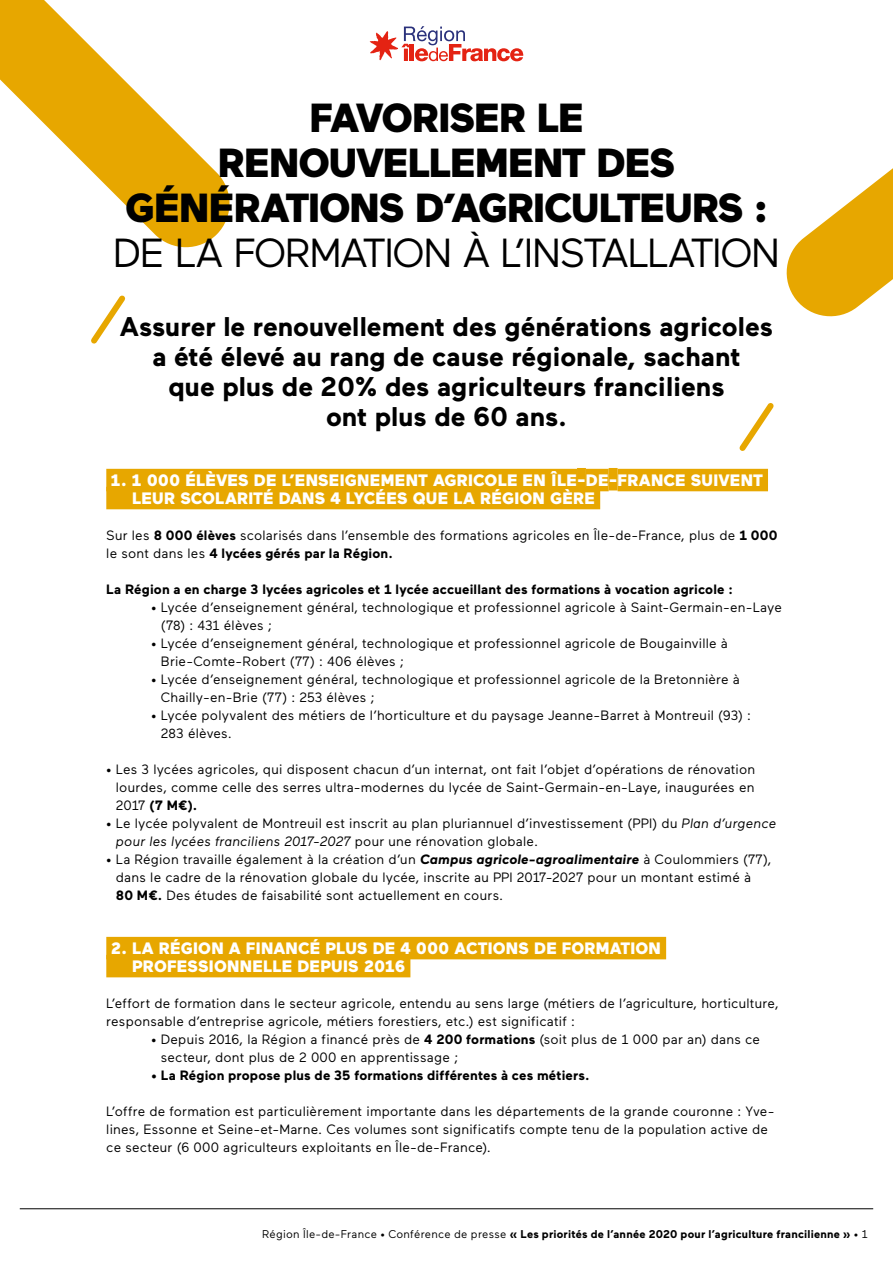
<style>
.page{position:relative;width:893px;height:1263px;background:#fff}
.page>*{position:absolute;margin:0;border:0;box-sizing:border-box;transform-origin:0 0}
.t1{font:900 40.5px/45px "Maax";letter-spacing:-.025em;color:#000;text-align:center}
.t2{font:40.5px "Maax";letter-spacing:-.045em;color:#000}
.t3{font:700 27px/30px "Maax";color:#000;text-align:center}
.t4{font:900 16.5px/18px "Maax";letter-spacing:.01em;color:#fff}
.t5{font:13.5px/18px "Maax";letter-spacing:.015em;color:#000}
.t6{font:700 13.5px "Maax";letter-spacing:.01em;color:#000}
.t7{font:700 11.25px "Maax";letter-spacing:.02em;color:#000}
.s1{font-weight:700}
.s2{font-style:italic}
.s3{font-weight:700;font-style:italic}
.s4{font-weight:400}
</style>
<div class="page">
<svg style="left:370px;top:26px;width:153px;height:35px"></svg>
<hr style="left:20px;top:1208px;width:853px;height:1px;background:#000">
<svg style="left:0;top:0;width:230px;height:248px"></svg>
<svg style="left:786px;top:168px;width:107px;height:149px"></svg>
<div style="left:106px;top:469px;width:471px;height:22px;background:#e7a700"></div>
<div style="left:577px;top:468px;width:9px;height:22px;background:#e7a700"></div>
<div style="left:586px;top:469px;width:23px;height:22px;background:#e7a700"></div>
<div style="left:609px;top:468px;width:9px;height:22px;background:#e7a700"></div>
<div style="left:618px;top:469px;width:150px;height:22px;background:#e7a700"></div>
<div style="left:106px;top:487px;width:494px;height:22px;background:#e7a700"></div>
<div style="left:106px;top:937px;width:560px;height:22px;background:#e7a700"></div>
<div style="left:106px;top:955px;width:304px;height:22px;background:#e7a700"></div>
<svg style="left:739px;top:403px;width:35px;height:48px"></svg>
<svg style="left:91px;top:295px;width:35px;height:49px"></svg>
<h1 class="t1" style="left:125px;top:96px;width:644px">FAVORISER LE<br>RENOUVELLEMENT DES<br>GÉNÉRATIONS D’AGRICULTEURS :</h1>
<h1 class="t2" style="left:113px;top:231px;width:669px">DE LA FORMATION À L’INSTALLATION</h1>
<h2 class="t3" style="left:120px;top:312px;width:655px">Assurer le renouvellement des générations agricoles a été élevé au rang de cause régionale, sachant<br>que plus de 20% des agriculteurs franciliens<br>ont plus de 60 ans.</h2>
<p class="t4" style="left:132px;top:471px;width:632px;text-indent:-21px">1. 1 000 ÉLÈVES DE L’ENSEIGNEMENT AGRICOLE EN ÎLE-DE-FRANCE SUIVENT<br>LEUR SCOLARITÉ DANS 4 LYCÉES QUE LA RÉGION GÈRE</p>
<p class="t5" style="left:106px;top:527px;width:673px">Sur les <span class="s1">8 000 élèves</span> scolarisés dans l’ensemble des formations agricoles en Île-de-France, plus de <span class="s1">1 000 </span>le sont dans les <span class="s1">4 lycées gérés par la Région.</span></p>
<p class="t6" style="left:106px;top:582px;width:628px">La Région a en charge 3 lycées agricoles et 1 lycée accueillant des formations à vocation agricole :</p>
<p class="t5" style="left:161px;top:599px;width:622px;text-indent:-10px">• Lycée d’enseignement général, technologique et professionnel agricole à Saint-Germain-en-Laye (78) : 431 élèves ;</p>
<p class="t5" style="left:161px;top:634px;width:569px;text-indent:-10px">• Lycée d’enseignement général, technologique et professionnel agricole de Bougainville à<br>Brie-Comte-Robert (77) : 406 élèves ;</p>
<p class="t5" style="left:161px;top:670px;width:581px;text-indent:-10px">• Lycée d’enseignement général, technologique et professionnel agricole de la Bretonnière à<br>Chailly-en-Brie (77) : 253 élèves ;</p>
<p class="t5" style="left:161px;top:706px;width:592px;text-indent:-10px">• Lycée polyvalent des métiers de l’horticulture et du paysage Jeanne-Barret à Montreuil (93) :<br>283 élèves.</p>
<p class="t5" style="left:116px;top:760px;width:641px;text-align:justify;text-indent:-10px">• Les 3 lycées agricoles, qui disposent chacun d’un internat, ont fait l’objet d’opérations de rénovation lourdes, comme celle des serres ultra-modernes du lycée de Saint-Germain-en-Laye, inaugurées en 2017 <span class="s1">(7 M€).</span></p>
<p class="t5" style="left:116px;top:814px;width:662px;text-indent:-10px">• Le lycée polyvalent de Montreuil est inscrit au plan pluriannuel d’investissement (PPI) du <span class="s2">Plan d’urgence pour les lycées franciliens 2017-2027</span> pour une rénovation globale.</p>
<p class="t5" style="left:116px;top:850px;width:657px;text-indent:-10px">• La Région travaille également à la création d’un <span class="s3">Campus agricole-agroalimentaire</span> à Coulommiers (77), dans le cadre de la rénovation globale du lycée, inscrite au PPI 2017-2027 pour un montant estimé à<br><span class="s1">80 M€.</span> Des études de faisabilité sont actuellement en cours.</p>
<p class="t4" style="left:132px;top:939px;width:530px;text-indent:-21px">2. LA RÉGION A FINANCÉ PLUS DE 4 000 ACTIONS DE FORMATION<br>PROFESSIONNELLE DEPUIS 2016</p>
<p class="t5" style="left:106px;top:995px;width:674px">L’effort de formation dans le secteur agricole, entendu au sens large (métiers de l’agriculture, horticulture, responsable d’entreprise agricole, métiers forestiers, etc.) est significatif :</p>
<p class="t5" style="left:161px;top:1031px;width:601px;text-indent:-10px">• Depuis 2016, la Région a financé près de <span class="s1">4 200 formations</span> (soit plus de 1 000 par an) dans ce secteur, dont plus de 2 000 en apprentissage ;</p>
<p class="t6" style="left:151px;top:1068px;width:440px">• La Région propose plus de 35 formations différentes à ces métiers.</p>
<p class="t5" style="left:106px;top:1102px;width:670px">L’offre de formation est particulièrement importante dans les départements de la grande couronne : Yve&shy;lines, Essonne et Seine-et-Marne. Ces volumes sont significatifs compte tenu de la population active de ce secteur (6 000 agriculteurs exploitants en Île-de-France).</p>
<p class="t7" style="left:262px;top:1228px;width:607px"><span class="s4">Région Île-de-France • Conférence de presse</span> « Les priorités de l’année 2020 pour l’agriculture francilienne » <span class="s4">• 1</span></p>
</div>
